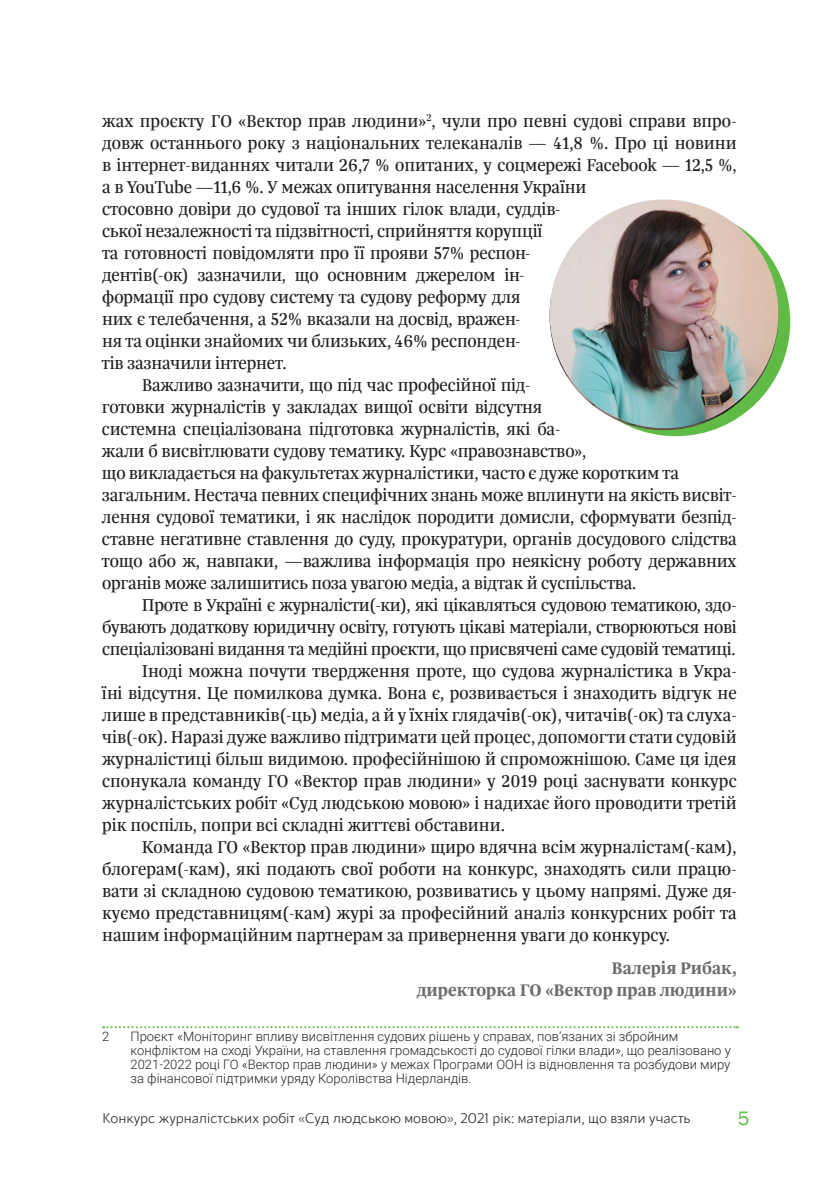
<style>
.page{position:relative;width:840px;height:1191px;background:#fff}
.page>*{position:absolute;margin:0;border:0;box-sizing:border-box;transform-origin:0 0}
.t1{font:20px "Franklin Gothic";color:#60bb46}
.t2{font:18px "Trola Lat Cyr";letter-spacing:-.01em;color:#231f20}
.t3{font:700 18px/22px "Trola Lat Cyr";color:#6c6d70;text-align:right}
.t4{font:300 14px "Blacker Sans";color:#231f20}
.t5{font:300 13px/14px "Roboto";color:#231f20}
</style>
<div class="page">
<svg style="left:103px;top:1026px;width:634px;height:2px"></svg>
<svg style="left:561px;top:207px;width:228px;height:229px;background:#62ae49"></svg>
<img style="left:549px;top:199px;width:229px;height:229px;border-radius:114px">
<p class="t2" style="left:102px;top:109px;width:635px">жах проєкту ГО «Вектор прав людини»<sup>2</sup>, чули про певні судові справи впро-</p>
<p class="t2" style="left:102px;top:131px;width:635px">довж останнього року з національних телеканалів — 41,8 %. Про ці новини</p>
<p class="t2" style="left:102px;top:153px;width:635px">в інтернет-виданнях читали 26,7 % опитаних, у соцмережі Facebook — 12,5 %,</p>
<p class="t2" style="left:102px;top:175px;width:485px">а в YouTube —11,6 %. У межах опитування населення України</p>
<p class="t2" style="left:102px;top:197px;width:460px">стосовно довіри до судової та інших гілок влади, суддів-</p>
<p class="t2" style="left:102px;top:219px;width:441px">ської незалежності та підзвітності, сприйняття корупції</p>
<p class="t2" style="left:102px;top:241px;width:430px">та готовності повідомляти про її прояви 57% респон-</p>
<p class="t2" style="left:102px;top:263px;width:424px">дентів(-ок) зазначили, що основним джерелом ін-</p>
<p class="t2" style="left:102px;top:285px;width:419px">формації про судову систему та судову реформу для</p>
<p class="t2" style="left:102px;top:307px;width:419px">них є телебачення, а 52% вказали на досвід, вражен-</p>
<p class="t2" style="left:102px;top:329px;width:419px">ня та оцінки знайомих чи близьких, 46% респонден-</p>
<p class="t2" style="left:102px;top:351px;width:186px">тів зазначили інтернет.</p>
<p class="t2" style="left:142px;top:373px;width:390px">Важливо зазначити, що під час професійної під-</p>
<p class="t2" style="left:102px;top:395px;width:441px">готовки журналістів у закладах вищої освіти відсутня</p>
<p class="t2" style="left:102px;top:417px;width:459px">системна спеціалізована підготовка журналістів, які ба-</p>
<p class="t2" style="left:102px;top:439px;width:485px">жали б висвітлювати судову тематику. Курс «правознавство»,</p>
<p class="t2" style="left:102px;top:461px;width:578px">що викладається на факультетах журналістики, часто є дуже коротким та</p>
<p class="t2" style="left:102px;top:483px;width:635px">загальним. Нестача певних специфічних знань може вплинути на якість висвіт-</p>
<p class="t2" style="left:102px;top:505px;width:635px">лення судової тематики, і як наслідок породити домисли, сформувати безпід-</p>
<p class="t2" style="left:102px;top:527px;width:635px">ставне негативне ставлення до суду, прокуратури, органів досудового слідства</p>
<p class="t2" style="left:102px;top:549px;width:636px">тощо або ж, навпаки, —важлива інформація про неякісну роботу державних</p>
<p class="t2" style="left:102px;top:571px;width:535px">органів може залишитись поза увагою медіа, а відтак й суспільства.</p>
<p class="t2" style="left:142px;top:593px;width:596px">Проте в Україні є журналісти(-ки), які цікавляться судовою тематикою, здо-</p>
<p class="t2" style="left:102px;top:615px;width:635px">бувають додаткову юридичну освіту, готують цікаві матеріали, створюються нові</p>
<p class="t2" style="left:102px;top:637px;width:635px">спеціалізовані видання та медійні проєкти, що присвячені саме судовій тематиці.</p>
<p class="t2" style="left:142px;top:659px;width:596px">Іноді можна почути твердження проте, що судова журналістика в Укра-</p>
<p class="t2" style="left:102px;top:681px;width:636px">їні відсутня. Це помилкова думка. Вона є, розвивається і знаходить відгук не</p>
<p class="t2" style="left:102px;top:703px;width:635px">лише в представників(-ць) медіа, а й у їхніх глядачів(-ок), читачів(-ок) та слуха-</p>
<p class="t2" style="left:102px;top:725px;width:636px">чів(-ок). Наразі дуже важливо підтримати цей процес, допомогти стати судовій</p>
<p class="t2" style="left:102px;top:747px;width:636px">журналістиці більш видимою. професійнішою й спроможнішою. Саме ця ідея</p>
<p class="t2" style="left:102px;top:769px;width:636px">спонукала команду ГО «Вектор прав людини» у 2019 році заснувати конкурс</p>
<p class="t2" style="left:102px;top:791px;width:636px">журналістських робіт «Суд людською мовою» і надихає його проводити третій</p>
<p class="t2" style="left:102px;top:813px;width:404px">рік поспіль, попри всі складні життєві обставини.</p>
<p class="t2" style="left:142px;top:835px;width:596px">Команда ГО «Вектор прав людини» щиро вдячна всім журналістам(-кам),</p>
<p class="t2" style="left:102px;top:857px;width:635px">блогерам(-кам), які подають свої роботи на конкурс, знаходять сили працю-</p>
<p class="t2" style="left:102px;top:879px;width:635px">вати зі складною судовою тематикою, розвиватись у цьому напрямі. Дуже дя-</p>
<p class="t2" style="left:102px;top:901px;width:636px">куємо представницям(-кам) журі за професійний аналіз конкурсних робіт та</p>
<p class="t2" style="left:102px;top:923px;width:569px">нашим інформаційним партнерам за привернення уваги до конкурсу.</p>
<p class="t3" style="left:416px;top:956px;width:321px">Валерія Рибак,<br>директорка ГО «Вектор прав людини»</p>
<p class="t5" style="left:102px;top:1029px;width:9px">2</p>
<p class="t5" style="left:130px;top:1029px;width:601px">Проєкт «Моніторинг впливу висвітлення судових рішень у справах, пов’язаних зі збройним конфліктом на сході України, на ставлення громадськості до судової гілки влади», що реалізовано у 2021-2022 році ГО «Вектор прав людини» у межах Програми ООН із відновлення та розбудови миру за фінансової підтримки уряду Королівства Нідерландів.</p>
<p class="t4" style="left:102px;top:1105px;width:589px">Конкурс журналістських робіт «Суд людською мовою», 2021 рік: матеріали, що взяли участь</p>
<p class="t1" style="left:737px;top:1105px;width:13px">5</p>
</div>
